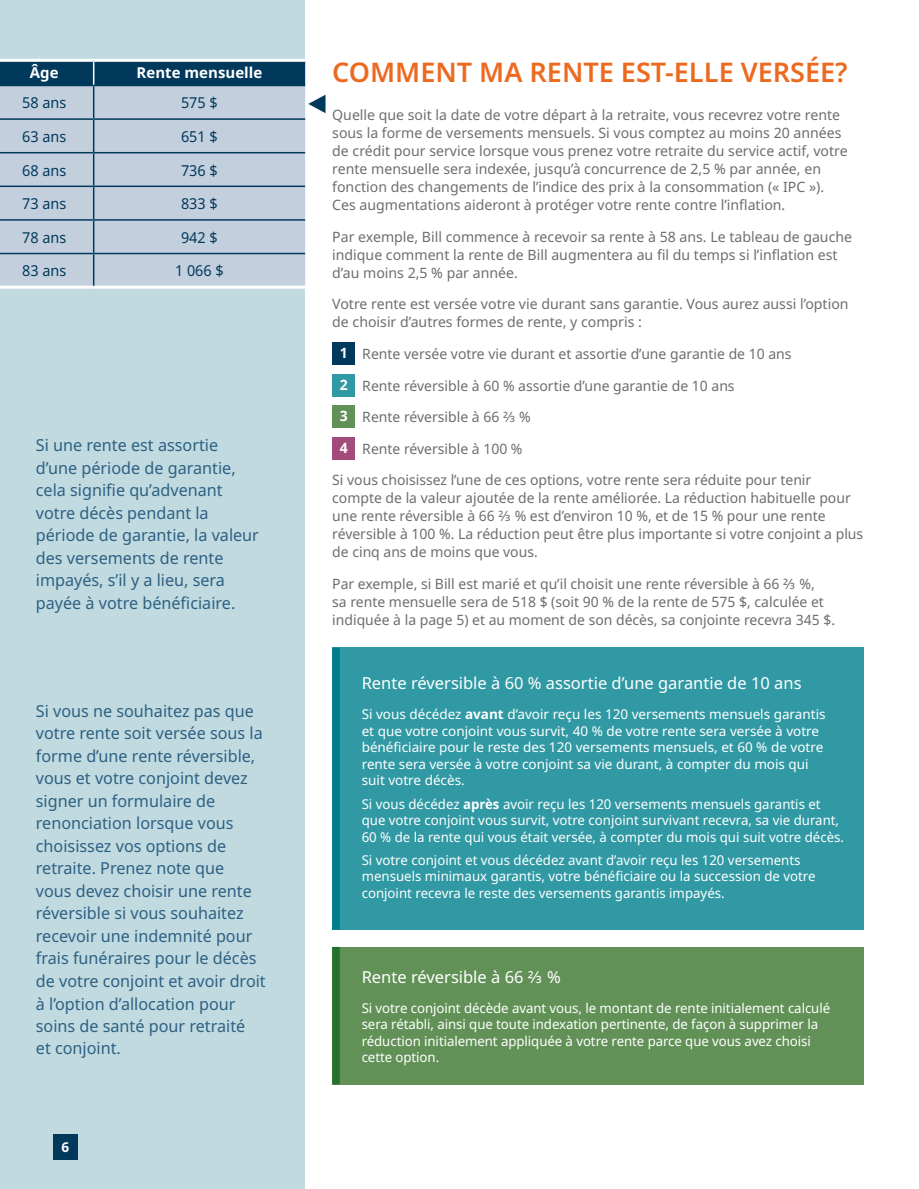
<style>
.page{position:relative;width:919px;height:1189px;background:#fff}
.page>*{position:absolute;margin:0;border:0;box-sizing:border-box;transform-origin:0 0}
.t1{font:600 27px "Noto Sans";color:#ec6a20}
.t2{font:16.5px/22.5px "Noto Sans";color:#2d6082}
.t3{font:16.5px "Noto Sans";color:#fff}
.t4{font:15px "Noto Sans";color:#00395c;scale:.96 1}
.t5{font:700 15px "Noto Sans";color:#fff}
.t6{font:14.25px/18px "Noto Sans";color:#6c6d70}
.t7{font:13.5px/16.5px "Noto Sans";color:#fff}
.t8{font:700 13.5px "Noto Sans";color:#fff}
.s1{font-weight:700;color:#fff}
.s2{font-weight:700}
</style>
<div class="page">
<div style="left:0;top:0;width:305px;height:1188px;background:#c0dae0"></div>
<div style="left:53px;top:1133px;width:24px;height:26px;background:#00395c"></div>
<div style="left:332px;top:342px;width:23px;height:23px;background:#00395c"></div>
<div style="left:332px;top:373px;width:23px;height:23px;background:#3099a4"></div>
<div style="left:332px;top:405px;width:23px;height:23px;background:#629157"></div>
<div style="left:332px;top:436px;width:23px;height:23px;background:#a34c7c"></div>
<div style="left:0;top:86px;width:305px;height:199px;background:#c4cfdd"></div>
<hr style="left:0;top:59px;width:94px;height:3px;background:#fff">
<hr style="left:94px;top:59px;width:211px;height:3px;background:#fff">
<hr style="left:0;top:285px;width:94px;height:3px;background:#fff">
<hr style="left:94px;top:285px;width:211px;height:3px;background:#fff">
<hr style="left:0;top:85px;width:94px;height:1px;background:#00395c">
<hr style="left:94px;top:85px;width:211px;height:1px;background:#00395c">
<hr style="left:93px;top:86px;width:1px;height:32px;background:#00395c">
<hr style="left:0;top:118px;width:94px;height:2px;background:#00395c">
<hr style="left:94px;top:118px;width:211px;height:2px;background:#00395c">
<hr style="left:93px;top:120px;width:1px;height:32px;background:#00395c">
<hr style="left:0;top:152px;width:94px;height:1px;background:#00395c">
<hr style="left:94px;top:152px;width:211px;height:1px;background:#00395c">
<hr style="left:93px;top:153px;width:1px;height:32px;background:#00395c">
<hr style="left:0;top:185px;width:94px;height:2px;background:#00395c">
<hr style="left:94px;top:185px;width:211px;height:2px;background:#00395c">
<hr style="left:93px;top:187px;width:1px;height:32px;background:#00395c">
<hr style="left:0;top:219px;width:94px;height:2px;background:#00395c">
<hr style="left:94px;top:219px;width:211px;height:2px;background:#00395c">
<hr style="left:93px;top:221px;width:1px;height:32px;background:#00395c">
<hr style="left:0;top:253px;width:94px;height:1px;background:#00395c">
<hr style="left:94px;top:253px;width:211px;height:1px;background:#00395c">
<hr style="left:93px;top:254px;width:1px;height:31px;background:#00395c">
<svg style="left:0;top:60px;width:305px;height:25px;background:#134868"></svg>
<svg style="left:308px;top:95px;width:17px;height:18px"></svg>
<div style="left:332px;top:647px;width:531px;height:282px;background:#3099a4"></div>
<div style="left:332px;top:946px;width:531px;height:138px;background:#629157"></div>
<div style="left:332px;top:647px;width:8px;height:282px;background:#007c89"></div>
<div style="left:332px;top:946px;width:8px;height:138px;background:#23712a"></div>
<p class="t5" style="left:30px;top:62px;width:30px">Âge</p>
<p class="t5" style="left:137px;top:62px;width:127px">Rente mensuelle</p>
<p class="t4" style="left:22px;top:92px;width:47px">58 ans</p>
<p class="t4" style="left:181px;top:92px;width:40px">575 $</p>
<p class="t4" style="left:22px;top:126px;width:47px">63 ans</p>
<p class="t4" style="left:181px;top:126px;width:40px">651 $</p>
<p class="t4" style="left:22px;top:159px;width:47px">68 ans</p>
<p class="t4" style="left:181px;top:159px;width:40px">736 $</p>
<p class="t4" style="left:22px;top:193px;width:47px">73 ans</p>
<p class="t4" style="left:181px;top:193px;width:40px">833 $</p>
<p class="t4" style="left:22px;top:227px;width:47px">78 ans</p>
<p class="t4" style="left:181px;top:227px;width:40px">942 $</p>
<p class="t4" style="left:22px;top:260px;width:47px">83 ans</p>
<p class="t4" style="left:175px;top:260px;width:52px">1 066 $</p>
<p class="t2" style="left:36px;top:434px;width:225px">Si une rente est assortie d’une période de garantie, cela signifie qu’advenant votre décès pendant la période de garantie, la valeur des versements de rente impayés, s’il y a lieu, sera payée à votre bénéficiaire.</p>
<p class="t2" style="left:36px;top:699px;width:231px">Si vous ne souhaitez pas que votre rente soit versée sous la forme d’une rente réversible, vous et votre conjoint devez signer un formulaire de renonciation lorsque vous choisissez vos options de retraite. Prenez note que<br>vous devez choisir une rente réversible si vous souhaitez recevoir une indemnité pour frais funéraires pour le décès de votre conjoint et avoir droit à l’option d’allocation pour soins de santé pour retraité<br>et conjoint.</p>
<p class="t8" style="left:61px;top:1137px;width:9px">6</p>
<h1 class="t1" style="left:332px;top:53px;width:517px">COMMENT MA RENTE EST-ELLE VERSÉE?</h1>
<p class="t6" style="left:332px;top:106px;width:517px">Quelle que soit la date de votre départ à la retraite, vous recevrez votre rente sous la forme de versements mensuels. Si vous comptez au moins 20 années de crédit pour service lorsque vous prenez votre retraite du service actif, votre rente mensuelle sera indexée, jusqu’à concurrence de 2,5 % par année, en fonction des changements de l’indice des prix à la consommation (« IPC »).<br>Ces augmentations aideront à protéger votre rente contre l’inflation.</p>
<p class="t6" style="left:332px;top:228px;width:521px">Par exemple, Bill commence à recevoir sa rente à 58 ans. Le tableau de gauche indique comment la rente de Bill augmentera au fil du temps si l’inflation est d’au moins 2,5 % par année.</p>
<p class="t6" style="left:332px;top:295px;width:518px">Votre rente est versée votre vie durant sans garantie. Vous aurez aussi l’option de choisir d’autres formes de rente, y compris :</p>
<p class="t6" style="left:340px;top:345px;width:453px"><span class="s1">1</span> Rente versée votre vie durant et assortie d’une garantie de 10 ans</p>
<p class="t6" style="left:340px;top:376px;width:396px"><span class="s1">2</span> Rente réversible à 60 % assortie d’une garantie de 10 ans</p>
<p class="t6" style="left:340px;top:408px;width:193px"><span class="s1">3</span> Rente réversible à 66 ⅔ %</p>
<p class="t6" style="left:340px;top:439px;width:184px"><span class="s1">4</span> Rente réversible à 100 %</p>
<p class="t6" style="left:332px;top:471px;width:532px">Si vous choisissez l’une de ces options, votre rente sera réduite pour tenir compte de la valeur ajoutée de la rente améliorée. La réduction habituelle pour une rente réversible à 66 ⅔ % est d’environ 10 %, et de 15 % pour une rente réversible à 100 %. La réduction peut être plus importante si votre conjoint a plus de cinq ans de moins que vous.</p>
<p class="t6" style="left:332px;top:574px;width:504px">Par exemple, si Bill est marié et qu’il choisit une rente réversible à 66 ⅔ %,<br>sa rente mensuelle sera de 518 $ (soit 90 % de la rente de 575 $, calculée et indiquée à la page 5) et au moment de son décès, sa conjointe recevra 345 $.</p>
<p class="t3" style="left:362px;top:671px;width:441px">Rente réversible à 60 % assortie d’une garantie de 10 ans</p>
<p class="t7" style="left:362px;top:706px;width:465px">Si vous décédez <span class="s2">avant</span> d’avoir reçu les 120 versements mensuels garantis et que votre conjoint vous survit, 40 % de votre rente sera versée à votre bénéficiaire pour le reste des 120 versements mensuels, et 60 % de votre rente sera versée à votre conjoint sa vie durant, à compter du mois qui suit votre décès.</p>
<p class="t7" style="left:362px;top:795px;width:484px">Si vous décédez <span class="s2">après</span> avoir reçu les 120 versements mensuels garantis et que votre conjoint vous survit, votre conjoint survivant recevra, sa vie durant,<br>60 % de la rente qui vous était versée, à compter du mois qui suit votre décès.</p>
<p class="t7" style="left:362px;top:851px;width:455px">Si votre conjoint et vous décédez avant d’avoir reçu les 120 versements mensuels minimaux garantis, votre bénéficiaire ou la succession de votre conjoint recevra le reste des versements garantis impayés.</p>
<p class="t3" style="left:362px;top:964px;width:201px">Rente réversible à 66 ⅔ %</p>
<p class="t7" style="left:362px;top:999px;width:470px">Si votre conjoint décède avant vous, le montant de rente initialement calculé sera rétabli, ainsi que toute indexation pertinente, de façon à supprimer la réduction initialement appliquée à votre rente parce que vous avez choisi cette option.</p>
</div>
